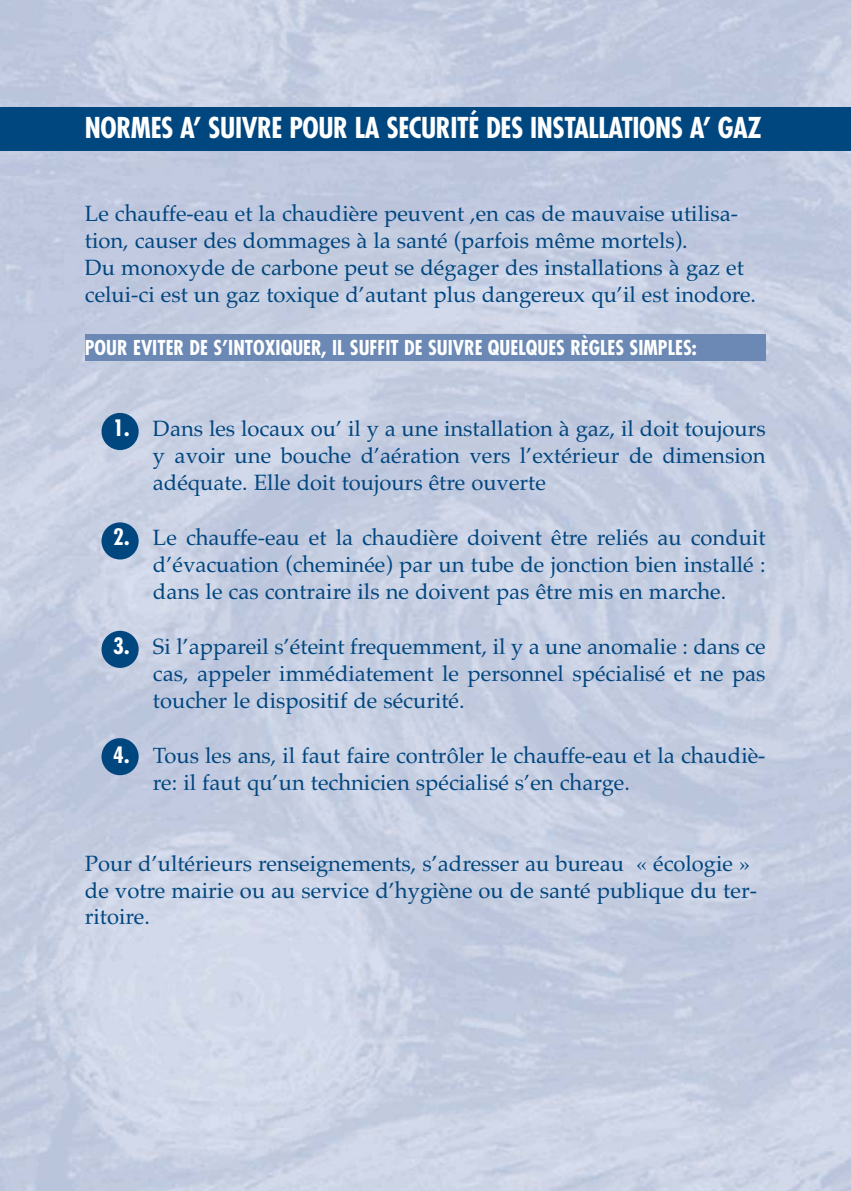
<style>
.page{position:relative;width:851px;height:1191px;background:#fff}
.page>*{position:absolute;margin:0;border:0;box-sizing:border-box;transform-origin:0 0}
.t1{font:700 condensed 28px "Futura";letter-spacing:-.015em;color:#fff}
.t2{font:22px/27px "Palatino";color:#00467f}
.t3{font:700 condensed 20px "Futura";color:#fff}
.s1{font-family:"Futura";font-weight:700;font-stretch:condensed;color:#fff}
</style>
<div class="page">
<img style="left:0;top:0;width:850px;height:1191px">
<div style="left:0;top:107px;width:850px;height:44px;background:#00467f"></div>
<div style="left:101px;top:413px;width:38px;height:37px;background:#00467f;border-radius:50%"></div>
<div style="left:101px;top:522px;width:38px;height:37px;background:#00467f;border-radius:50%"></div>
<div style="left:101px;top:631px;width:38px;height:37px;background:#00467f;border-radius:50%"></div>
<div style="left:101px;top:738px;width:38px;height:37px;background:#00467f;border-radius:50%"></div>
<div style="left:85px;top:334px;width:680px;height:27px;background:#6b89b4"></div>
<p class="t1" style="left:85px;top:115px;width:678px">NORMES A’ SUIVRE POUR LA SECURITÉ DES INSTALLATIONS A’ GAZ</p>
<p class="t2" style="left:85px;top:203px;width:672px">Le chauffe-eau et la chaudière peuvent ,en cas de mauvaise utilisa&shy;tion, causer des dommages à la santé (parfois même mortels).<br>Du monoxyde de carbone peut se dégager des installations à gaz et celui-ci est un gaz toxique d’autant plus dangereux qu’il est inodore.</p>
<p class="t3" style="left:85px;top:339px;width:613px">POUR EVITER DE S’INTOXIQUER, IL SUFFIT DE SUIVRE QUELQUES RÈGLES SIMPLES:</p>
<p class="t2" style="left:153px;top:417px;width:614px;text-align:justify;text-indent:-40px"><span class="s1">1.</span> Dans les locaux ou’ il y a une installation à gaz, il doit toujours y avoir une bouche d’aération vers l’extérieur de dimension adéquate. Elle doit toujours être ouverte</p>
<p class="t2" style="left:153px;top:526px;width:614px;text-align:justify;text-indent:-40px"><span class="s1">2.</span> Le chauffe-eau et la chaudière doivent être reliés au conduit d’évacuation (cheminée) par un tube de jonction bien installé : dans le cas contraire ils ne doivent pas être mis en marche.</p>
<p class="t2" style="left:153px;top:635px;width:614px;text-align:justify;text-indent:-40px"><span class="s1">3.</span> Si l’appareil s’éteint frequemment, il y a une anomalie : dans ce cas, appeler immédiatement le personnel spécialisé et ne pas toucher le dispositif de sécurité.</p>
<p class="t2" style="left:153px;top:745px;width:614px;text-indent:-40px"><span class="s1">4.</span> Tous les ans, il faut faire contrôler le chauffe-eau et la chaudiè&shy;re: il faut qu’un technicien spécialisé s’en charge.</p>
<p class="t2" style="left:85px;top:852px;width:673px">Pour d’ultérieurs renseignements, s’adresser au bureau « écologie » de votre mairie ou au service d’hygiène ou de santé publique du ter&shy;ritoire.</p>
</div>
